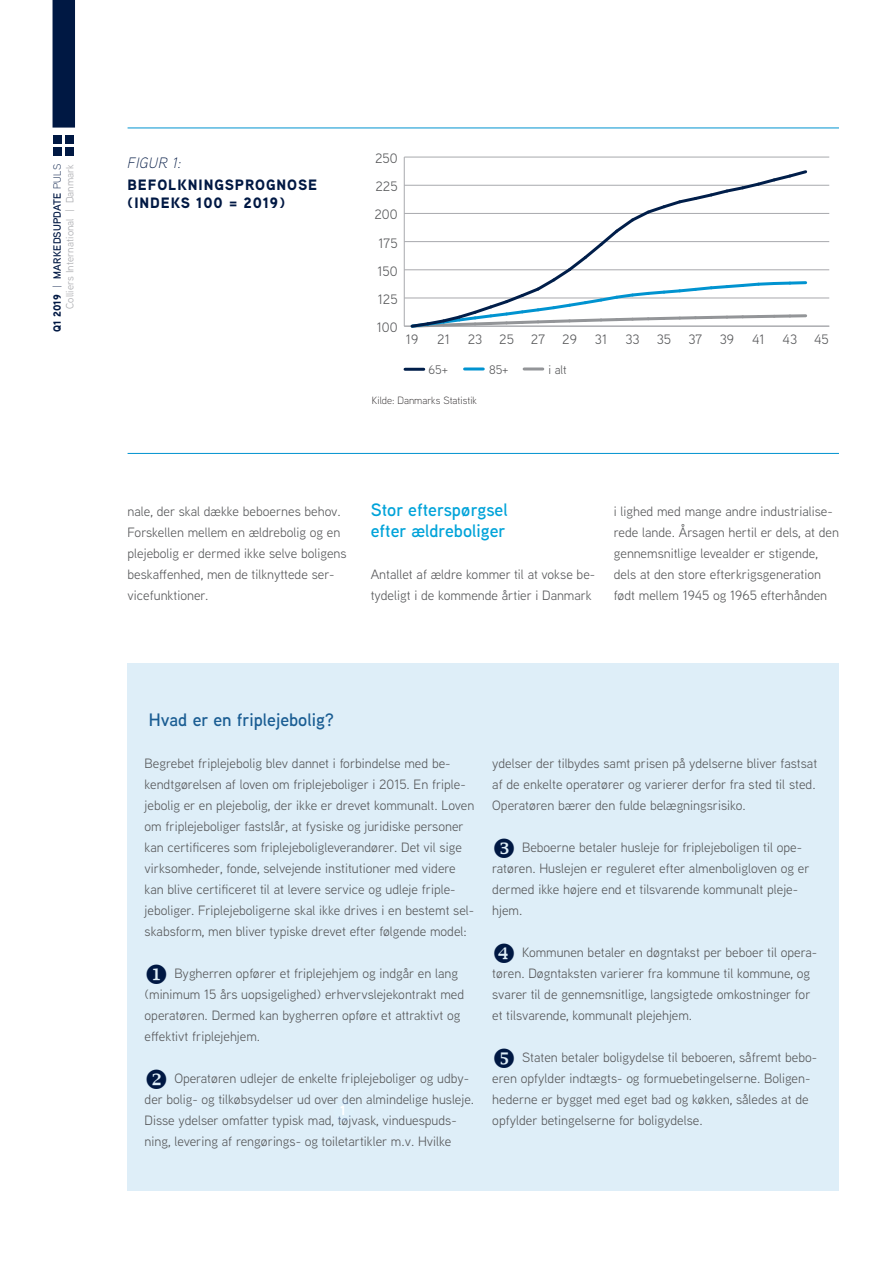
<style>
.page{position:relative;width:893px;height:1263px;background:#fff}
.page>*{position:absolute;margin:0;border:0;box-sizing:border-box;transform-origin:0 0}
.Mellemrubrik_blå_12{font:600 18px/21px "Aaux Next";color:#00a3d9}
.Body_REDIGERET{font:600 18px "Aaux Next";color:#1a5d93}
.Graph_Title{font:900 15px/18px "Aaux Next";letter-spacing:.06em;color:#001843}
.Graph_Title-2{font:italic 300 15px "Aaux Next";letter-spacing:.06em;color:#001843}
.t1{font:13.65px "Aaux Next";color:#57585a}
.Brød_9_14_pkt{font:13.5px/21px "Aaux Next";color:#57585a}
.t2{font:700 13.5px "Aaux Next";color:#fff}
.t3{font:12.3px "Aaux Next";color:#57585a}
.t4{font:10.5px "Aaux Next";letter-spacing:.01em;color:#a8a9ad}
.t5{font:600 10.5px "Aaux Next";letter-spacing:.02em;color:#001843}
.Sources{font:300 10.5px "Aaux Next";color:#231f20}
.s1{font-weight:900}
.s2{font-weight:300}
.s3{color:#001843}
</style>
<div class="page">
<div style="left:53px;top:0;width:22px;height:128px;background:#001843"></div>
<div style="left:53px;top:135px;width:9px;height:8px;background:#001843"></div>
<div style="left:66px;top:135px;width:8px;height:8px;background:#001843"></div>
<div style="left:53px;top:147px;width:9px;height:9px;background:#001843"></div>
<div style="left:66px;top:147px;width:8px;height:9px;background:#001843"></div>
<div style="left:128px;top:663px;width:711px;height:528px;background:#deeef8"></div>
<hr style="left:128px;top:453px;width:711px;height:1px;background:#0093d0">
<hr style="left:404px;top:157px;width:1px;height:169px;background:#a8a9ad">
<hr style="left:404px;top:326px;width:425px;height:1px;background:#a8a9ad">
<hr style="left:404px;top:298px;width:425px;height:1px;background:#a8a9ad">
<hr style="left:404px;top:270px;width:425px;height:1px;background:#a8a9ad">
<hr style="left:404px;top:241px;width:425px;height:1px;background:#a8a9ad">
<hr style="left:404px;top:213px;width:425px;height:1px;background:#a8a9ad">
<hr style="left:404px;top:185px;width:425px;height:1px;background:#a8a9ad">
<hr style="left:404px;top:157px;width:425px;height:1px;background:#a8a9ad">
<svg style="left:409px;top:170px;width:400px;height:158px"></svg>
<hr style="left:465px;top:367px;width:18px;height:3px;background:#0093d0">
<hr style="left:405px;top:368px;width:19px;height:3px;background:#001e4a">
<hr style="left:524px;top:367px;width:19px;height:3px;background:#939598">
<hr style="left:128px;top:128px;width:711px;height:1px;background:#0093d0">
<p class="t5" style="left:50px;top:332px;width:170px;rotate:-90deg"><span class="s1">Q1 2019</span> <span class="s2">|</span> MARKEDSUPDATE <span class="s2">PULS</span></p>
<p class="t4" style="left:63px;top:309px;width:146px;rotate:-90deg">Colliers International | Danmark</p>
<p class="Graph_Title-2" style="left:128px;top:153px;width:54px">FIGUR 1:</p>
<p class="Graph_Title" style="left:128px;top:176px;width:191px">BEFOLKNINGSPROGNOSE (INDEKS 100 = 2019)</p>
<p class="t1" style="left:375px;top:149px;width:24px">250</p>
<p class="t1" style="left:375px;top:177px;width:24px">225</p>
<p class="t1" style="left:374px;top:205px;width:25px">200</p>
<p class="t1" style="left:379px;top:234px;width:21px">175</p>
<p class="t1" style="left:377px;top:262px;width:22px">150</p>
<p class="t1" style="left:378px;top:290px;width:21px">125</p>
<p class="t1" style="left:377px;top:318px;width:22px">100</p>
<p class="t1" style="left:406px;top:330px;width:14px">19</p>
<p class="t1" style="left:814px;top:330px;width:16px">45</p>
<p class="t3" style="left:428px;top:361px;width:21px">65+</p>
<p class="t3" style="left:489px;top:361px;width:21px">85+</p>
<p class="t3" style="left:548px;top:361px;width:20px">i alt</p>
<p class="Sources" style="left:372px;top:393px;width:107px">Kilde: Danmarks Statistik</p>
<p class="t1" style="left:437px;top:330px;width:14px">21</p>
<p class="t1" style="left:468px;top:330px;width:16px">23</p>
<p class="t1" style="left:499px;top:330px;width:16px">25</p>
<p class="t1" style="left:531px;top:330px;width:16px">27</p>
<p class="t1" style="left:562px;top:330px;width:16px">29</p>
<p class="t1" style="left:595px;top:330px;width:14px">31</p>
<p class="t1" style="left:625px;top:330px;width:16px">33</p>
<p class="t1" style="left:657px;top:330px;width:16px">35</p>
<p class="t1" style="left:688px;top:330px;width:15px">37</p>
<p class="t1" style="left:720px;top:330px;width:16px">39</p>
<p class="t1" style="left:783px;top:330px;width:16px">43</p>
<p class="t1" style="left:752px;top:330px;width:14px">41</p>
<p class="Brød_9_14_pkt" style="left:128px;top:500px;width:220px">nale, der skal dække beboernes behov.<br>Forskellen mellem en ældrebolig og en plejebolig er dermed ikke selve boligens beskaffenhed, men de tilknyttede ser&shy;vicefunktioner.</p>
<p class="Mellemrubrik_blå_12" style="left:371px;top:499px;width:138px">Stor efterspørgsel efter ældreboliger</p>
<p class="Brød_9_14_pkt" style="left:371px;top:563px;width:226px">Antallet af ældre kommer til at vokse be&shy;tydeligt i de kommende årtier i Danmark</p>
<p class="Brød_9_14_pkt" style="left:614px;top:500px;width:227px">i lighed med mange andre industrialise&shy;rede lande. Årsagen hertil er dels, at den gennemsnitlige levealder er stigende, dels at den store efterkrigsgeneration født mellem 1945 og 1965 efterhånden</p>
<p class="Body_REDIGERET" style="left:149px;top:707px;width:187px">Hvad er en friplejebolig?</p>
<p class="Brød_9_14_pkt" style="left:145px;top:752px;width:331px">Begrebet friplejebolig blev dannet i forbindelse med be&shy;kendtgørelsen af loven om friplejeboliger i 2015. En friple&shy;jebolig er en plejebolig, der ikke er drevet kommunalt. Loven om friplejeboliger fastslår, at fysiske og juridiske personer kan certificeres som friplejeboligleverandører. Det vil sige virksomheder, fonde, selvejende institutioner med videre kan blive certificeret til at levere service og udleje friple&shy;jeboliger. Friplejeboligerne skal ikke drives i en bestemt sel&shy;skabsform, men bliver typiske drevet efter følgende model:</p>
<p class="Brød_9_14_pkt" style="left:145px;top:962px;width:321px"><span class="s3">◆</span> Bygherren opfører et friplejehjem og indgår en lang (minimum 15 års uopsigelighed) erhvervslejekontrakt med operatøren. Dermed kan bygherren opføre et attraktivt og effektivt friplejehjem.</p>
<p class="Brød_9_14_pkt" style="left:145px;top:1067px;width:331px"><span class="s3">❖</span> Operatøren udlejer de enkelte friplejeboliger og udby&shy;der bolig- og tilkøbsydelser ud over den almindelige husleje.<br>Disse ydelser omfatter typisk mad, tøjvask, vinduespuds&shy;ning, levering af rengørings- og toiletartikler m.v. Hvilke</p>
<p class="t2" style="left:340px;top:1101px;width:7px">1</p>
<p class="Brød_9_14_pkt" style="left:492px;top:752px;width:326px;text-align:justify">ydelser der tilbydes samt prisen på ydelserne bliver fastsat af de enkelte operatører og varierer derfor fra sted til sted.<br>Operatøren bærer den fulde belægningsrisiko.</p>
<p class="Brød_9_14_pkt" style="left:492px;top:836px;width:319px;text-indent:30px">Beboerne betaler husleje for friplejeboligen til ope&shy;ratøren. Huslejen er reguleret efter almenboligloven og er dermed ikke højere end et tilsvarende kommunalt pleje&shy;hjem.</p>
<p class="Brød_9_14_pkt" style="left:492px;top:941px;width:326px;text-indent:30px">Kommunen betaler en døgntakst per beboer til opera&shy;tøren. Døgntaksten varierer fra kommune til kommune, og svarer til de gennemsnitlige, langsigtede omkostninger for et tilsvarende, kommunalt plejehjem.</p>
<p class="Brød_9_14_pkt" style="left:492px;top:1046px;width:326px;text-indent:30px">Staten betaler boligydelse til beboeren, såfremt bebo&shy;eren opfylder indtægts- og formuebetingelserne. Boligen&shy;hederne er bygget med eget bad og køkken, således at de opfylder betingelserne for boligydelse.</p>
</div>
